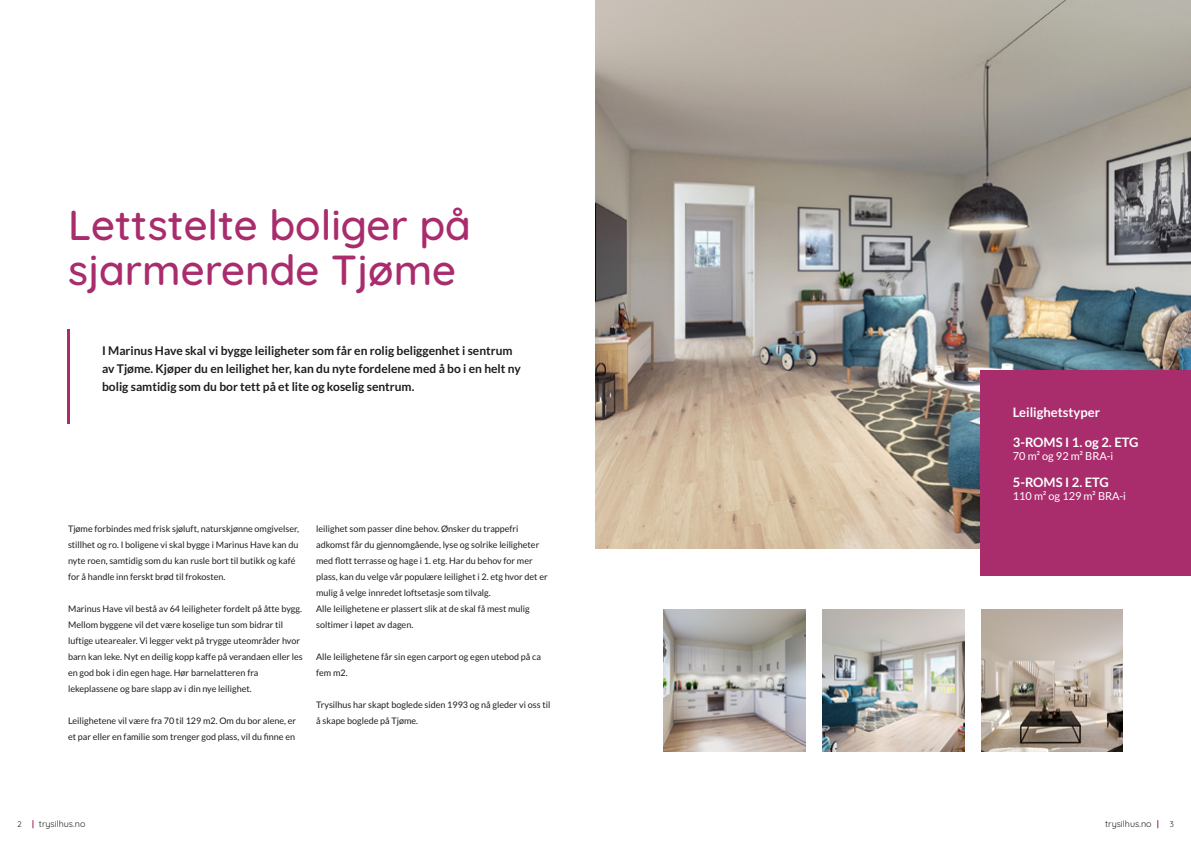
<style>
.page{position:relative;width:1191px;height:842px;background:#fff}
.page>*{position:absolute;margin:0;border:0;box-sizing:border-box;transform-origin:0 0}
.t1{font:500 42px/45px "Quicksand";color:#a92c6c}
.t2{font:700 13px "Lato";color:#fff}
.t3{font:700 12px/18px "Lato";color:#1d1d1b}
.t4{font:11px "Lato";color:#fff}
.t5{font:9px/16px "Lato";color:#1d1d1b}
.t6{font:9px "Quicksand";color:#1d1d1b}
.t7{font:8px "Quicksand";color:#1d1d1b}
</style>
<div class="page">
<hr style="left:67px;top:329px;width:2px;height:95px;background:#a92c6c">
<img style="left:595px;top:0;width:596px;height:548px">
<div style="left:980px;top:370px;width:211px;height:205px;background:#a92c6c"></div>
<img style="left:663px;top:609px;width:142px;height:142px">
<img style="left:822px;top:609px;width:142px;height:142px">
<img style="left:981px;top:609px;width:142px;height:142px">
<h1 class="t1" style="left:68px;top:199px;width:404px">Lettstelte boliger på sjarmerende Tjøme</h1>
<h3 class="t3" style="left:102px;top:341px;width:420px">I Marinus Have skal vi bygge leiligheter som får en rolig beliggenhet i sentrum av Tjøme. Kjøper du en leilighet her, kan du nyte fordelene med å bo i en helt ny bolig samtidig som du bor tett på et lite og koselig sentrum.</h3>
<p class="t5" style="left:68px;top:520px;width:232px">Tjøme forbindes med frisk sjøluft, naturskjønne omgivelser, stillhet og ro. I boligene vi skal bygge i Marinus Have kan du nyte roen, samtidig som du kan rusle bort til butikk og kafé for å handle inn ferskt brød til frokosten.</p>
<p class="t5" style="left:68px;top:600px;width:236px">Marinus Have vil bestå av 64 leiligheter fordelt på åtte bygg.<br>Mellom byggene vil det være koselige tun som bidrar til luftige utearealer. Vi legger vekt på trygge uteområder hvor barn kan leke. Nyt en deilig kopp kaffe på verandaen eller les en god bok i din egen hage. Hør barnelatteren fra lekeplassene og bare slapp av i din nye leilighet.</p>
<p class="t5" style="left:68px;top:712px;width:230px">Leilighetene vil være fra 70 til 129 m2. Om du bor alene, er et par eller en familie som trenger god plass, vil du finne en</p>
<p class="t5" style="left:316px;top:520px;width:233px">leilighet som passer dine behov. Ønsker du trappefri adkomst får du gjennomgående, lyse og solrike leiligheter med flott terrasse og hage i 1. etg. Har du behov for mer plass, kan du velge vår populære leilighet i 2. etg hvor det er mulig å velge innredet loftsetasje som tilvalg.<br>Alle leilighetene er plassert slik at de skal få mest mulig soltimer i løpet av dagen.</p>
<p class="t5" style="left:316px;top:648px;width:226px">Alle leilighetene får sin egen carport og egen utebod på ca fem m2.</p>
<p class="t5" style="left:316px;top:696px;width:236px">Trysilhus har skapt boglede siden 1993 og nå gleder vi oss til å skape boglede på Tjøme.</p>
<p class="t7" style="left:17px;top:818px;width:6px">2</p>
<p class="t6" style="left:39px;top:817px;width:48px">trysilhus.no</p>
<h2 class="t2" style="left:1012px;top:404px;width:89px">Leilighetstyper</h2>
<h2 class="t2" style="left:1012px;top:435px;width:127px">3‑ROMS I 1. og 2. ETG</h2>
<h2 class="t2" style="left:1012px;top:475px;width:98px">5-ROMS I 2. ETG</h2>
<p class="t4" style="left:1012px;top:450px;width:102px">70 m² og 92 m² BRA-i</p>
<p class="t4" style="left:1012px;top:490px;width:115px">110 m² og 129 m² BRA-i</p>
<p class="t6" style="left:1105px;top:817px;width:48px">trysilhus.no</p>
<p class="t7" style="left:1169px;top:818px;width:6px">3</p>
</div>
